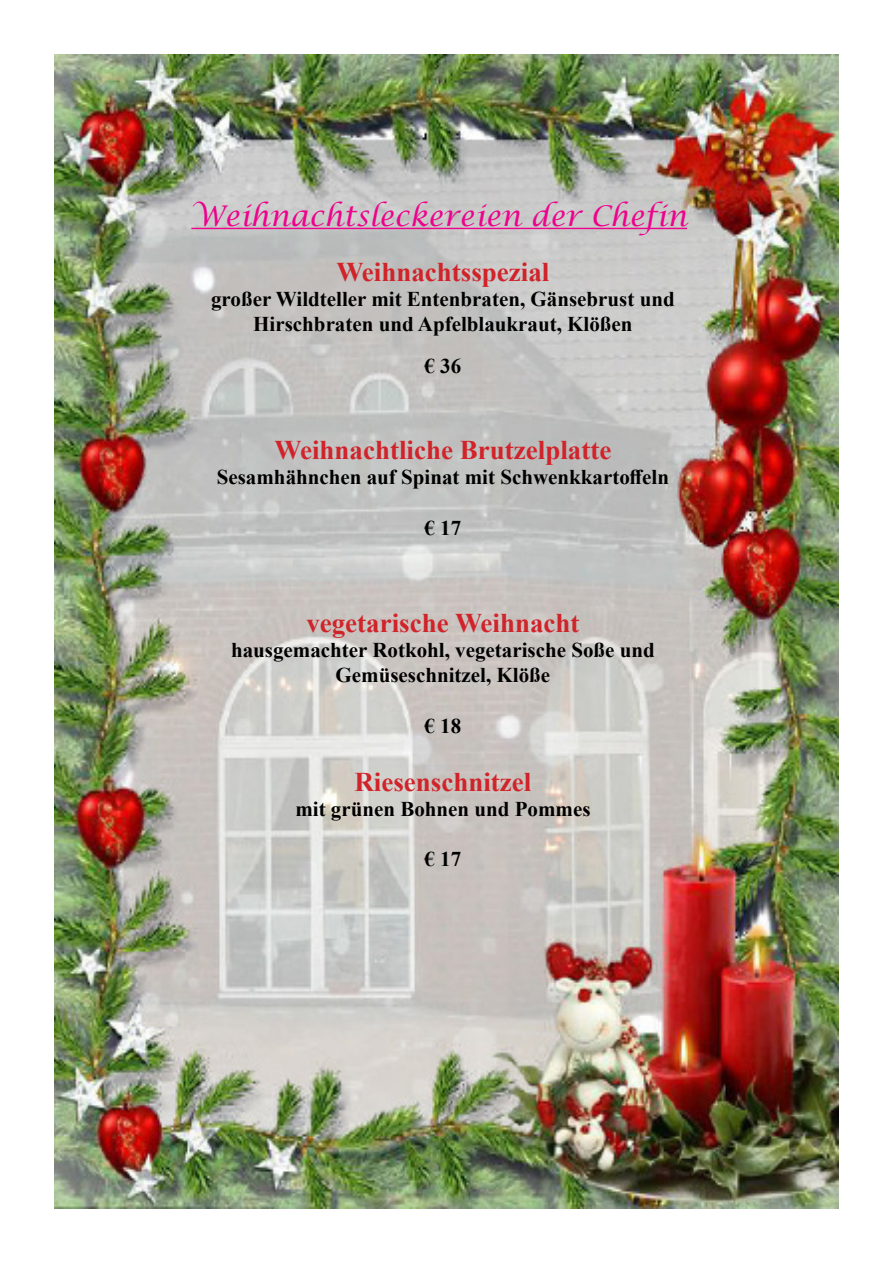
<style>
.page{position:relative;width:893px;height:1263px;background:#fff}
.page>*{position:absolute;margin:0;border:0;box-sizing:border-box;transform-origin:0 0}
.t1{font:italic 28.5px "Lucida Calligraphy";color:#ed028c}
.t2{font:700 27px "Times New Roman";color:#d1232a}
.t3{font:700 21px "Times New Roman";color:#000}
</style>
<div class="page">
<img style="left:54px;top:54px;width:785px;height:1155px">
<hr style="left:191px;top:228px;width:496px;height:1px;background:#ed028c">
<p class="t1" style="left:191px;top:198px;width:497px">Weihnachtsleckereien der Chefin</p>
<p class="t2" style="left:336px;top:252px;width:215px">Weihnachtsspezial</p>
<p class="t3" style="left:211px;top:284px;width:465px">großer Wildteller mit Entenbraten, Gänsebrust und</p>
<p class="t3" style="left:253px;top:309px;width:381px">Hirschbraten und Apfelblaukraut, Klößen</p>
<p class="t3" style="left:425px;top:351px;width:38px">€ 36</p>
<p class="t2" style="left:275px;top:431px;width:338px">Weihnachtliche Brutzelplatte</p>
<p class="t3" style="left:217px;top:462px;width:454px">Sesamhähnchen auf Spinat mit Schwenkkartoffeln</p>
<p class="t3" style="left:425px;top:513px;width:38px">€ 17</p>
<p class="t2" style="left:306px;top:603px;width:275px">vegetarische Weihnacht</p>
<p class="t3" style="left:231px;top:635px;width:425px">hausgemachter Rotkohl, vegetarische Soße und</p>
<p class="t3" style="left:336px;top:660px;width:216px">Gemüseschnitzel, Klöße</p>
<p class="t3" style="left:425px;top:711px;width:38px">€ 18</p>
<p class="t2" style="left:354px;top:762px;width:178px">Riesenschnitzel</p>
<p class="t3" style="left:295px;top:793px;width:297px">mit grünen Bohnen und Pommes</p>
<p class="t3" style="left:425px;top:844px;width:38px">€ 17</p>
</div>
